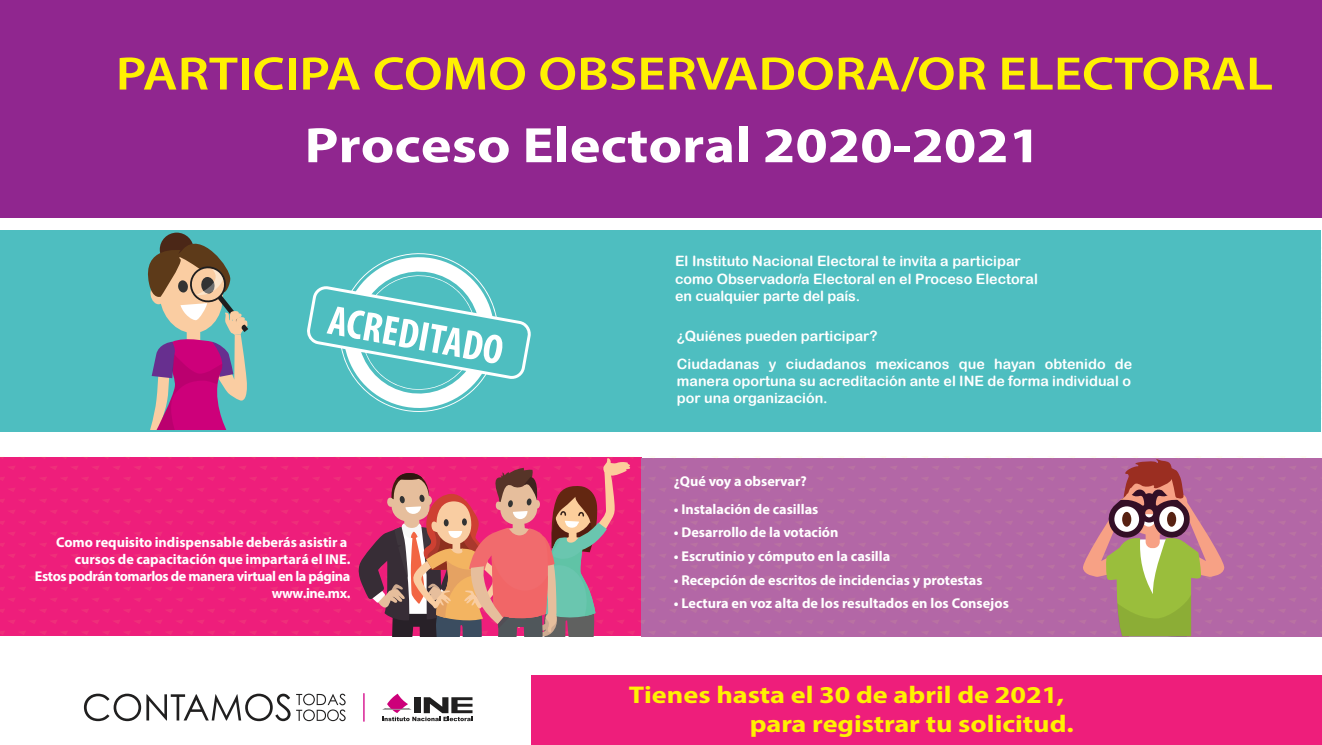
<style>
.page{position:relative;width:1322px;height:745px;background:#fff}
.page>*{position:absolute;margin:0;border:0;box-sizing:border-box;transform-origin:0 0}
.t1{font:700 50.1px "Myriad Pro";color:#fff;scale:1.17 1}
.t2{font:600 47.25px "Myriad Pro";color:#fff101;scale:1.17 1}
.t3{font:700 24.22px/29.1px "Myriad Pro";color:#fff101;scale:1.17 1}
.t4{font:700 14.25px/17.1px "Myriad Pro";color:#fff;text-align:right}
.t5{font:14.25px/17.1px "Arial Rounded MT Bold";color:#fff}
</style>
<div class="page">
<div style="left:0;top:0;width:1322px;height:218px;background:#90268f"></div>
<div style="left:531px;top:675px;width:791px;height:69px;background:#ee1e7b"></div>
<div style="left:0;top:230px;width:1320px;height:201px;background:#4ebec0"></div>
<svg style="left:148px;top:232px;width:100px;height:197px"></svg>
<svg style="left:0;top:456px;width:1322px;height:179px;background:#cb4c95"></svg>
<svg style="left:357px;top:456px;width:275px;height:180px;background:#c85b75"></svg>
<svg style="left:1082px;top:457px;width:143px;height:179px;background:#ae847b"></svg>
<svg style="left:382px;top:693px;width:90px;height:27px"></svg>
<hr style="left:363px;top:693px;width:2px;height:27px;background:#d50d8c">
<svg style="left:84px;top:693px;width:262px;height:27px"></svg>
<svg style="left:307px;top:253px;width:224px;height:159px"></svg>
<h2 class="t2" style="left:116px;top:44px;width:991px">PARTICIPA COMO OBSERVADORA/OR ELECTORAL</h2>
<h1 class="t1" style="left:305px;top:113px;width:631px">Proceso Electoral 2020-2021</h1>
<p class="t4" style="left:35px;top:533px;width:317px">Como requisito indispensable deberás asistir a cursos de capacitación que impartará el INE.<br>Estos podrán tomarlos de manera virtual en la página www.ine.mx.</p>
<p class="t5" style="left:675px;top:252px;width:364px">El Instituto Nacional Electoral te invita a participar como Observador/a Electoral en el Proceso Electoral en cualquier parte del país.</p>
<p class="t5" style="left:677px;top:322px;width:457px;line-height:27.6px">¿Quiénes pueden participar?<br>Ciudadanas y ciudadanos mexicanos que hayan obtenido de</p>
<p class="t5" style="left:677px;top:372px;width:455px">manera oportuna su acreditación ante el INE de forma individual o por una organización.</p>
<p class="t4" style="left:674px;top:472px;width:135px">¿Qué voy a observar?</p>
<p class="t4" style="left:674px;top:500px;width:146px">• Instalación de casillas</p>
<p class="t4" style="left:674px;top:523px;width:166px">• Desarrollo de la votación</p>
<p class="t4" style="left:674px;top:547px;width:218px">• Escrutinio y cómputo en la casilla</p>
<p class="t4" style="left:674px;top:570px;width:310px">• Recepción de escritos de incidencias y protestas</p>
<p class="t4" style="left:674px;top:594px;width:337px">• Lectura en voz alta de los resultados en los Consejos</p>
<h3 class="t3" style="left:750px;top:679px;width:279px;text-indent:-121px">Tienes hasta el 30 de abril de 2021, para registrar tu solicitud.</h3>
</div>
